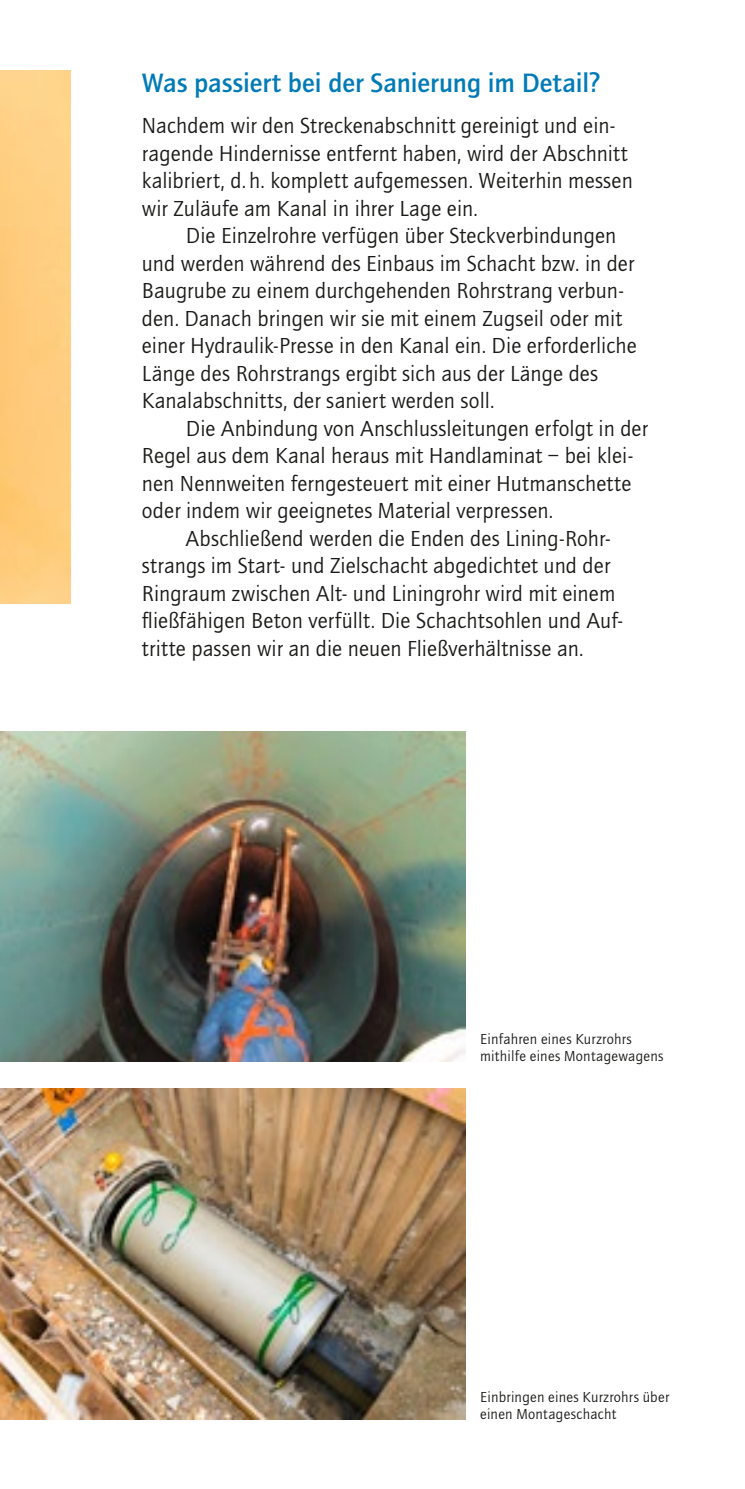
<style>
.page{position:relative;width:745px;height:1489px;background:#fff}
.page>*{position:absolute;margin:0;border:0;box-sizing:border-box;transform-origin:0 0}
.Subhead{font:500 27.5px "Quay Sans";color:#007bb7}
._01_Copy{font:22.5px/27.5px "Quay Sans";letter-spacing:.005em;color:#1a1a18}
.BU2{font:15px/17.5px "Quay Sans";letter-spacing:.02em;color:#1a1a18}
</style>
<div class="page">
<img style="left:0;top:71px;width:71px;height:532px">
<img style="left:0;top:731px;width:465px;height:330px">
<img style="left:0;top:1088px;width:465px;height:330px">
<p class="Subhead" style="left:142px;top:67px;width:459px">Was passiert bei der Sanierung im Detail?</p>
<p class="_01_Copy" style="left:142px;top:112px;width:492px">Nachdem wir den Streckenabschnitt gereinigt und ein&shy;ragende Hindernisse entfernt haben, wird der Abschnitt kalibriert, d. h. komplett aufgemessen. Weiterhin messen wir Zuläufe am Kanal in ihrer Lage ein.</p>
<p class="_01_Copy" style="left:142px;top:222px;width:496px;text-indent:44px">Die Einzelrohre verfügen über Steckverbindungen und werden während des Einbaus im Schacht bzw. in der Baugrube zu einem durchgehenden Rohrstrang verbun&shy;den. Danach bringen wir sie mit einem Zugseil oder mit einer Hydraulik-Presse in den Kanal ein. Die erforderliche Länge des Rohrstrangs ergibt sich aus der Länge des Kanalabschnitts, der saniert werden soll.</p>
<p class="_01_Copy" style="left:142px;top:415px;width:507px;text-indent:44px">Die Anbindung von Anschlussleitungen erfolgt in der Regel aus dem Kanal heraus mit Handlaminat – bei klei&shy;nen Nennweiten ferngesteuert mit einer Hutmanschette oder indem wir geeignetes Material verpressen.</p>
<p class="_01_Copy" style="left:142px;top:525px;width:482px;text-indent:44px">Abschließend werden die Enden des Lining-Rohr&shy;strangs im Start- und Zielschacht abgedichtet und der Ringraum zwischen Alt- und Liningrohr wird mit einem fließfähigen Beton verfüllt. Die Schachtsohlen und Auf&shy;tritte passen wir an die neuen Fließverhältnisse an.</p>
<p class="BU2" style="left:480px;top:1030px;width:185px">Einfahren eines Kurzrohrs mithilfe eines Montagewagens</p>
<p class="BU2" style="left:480px;top:1387px;width:191px">Einbringen eines Kurzrohrs über einen Montageschacht</p>
</div>
